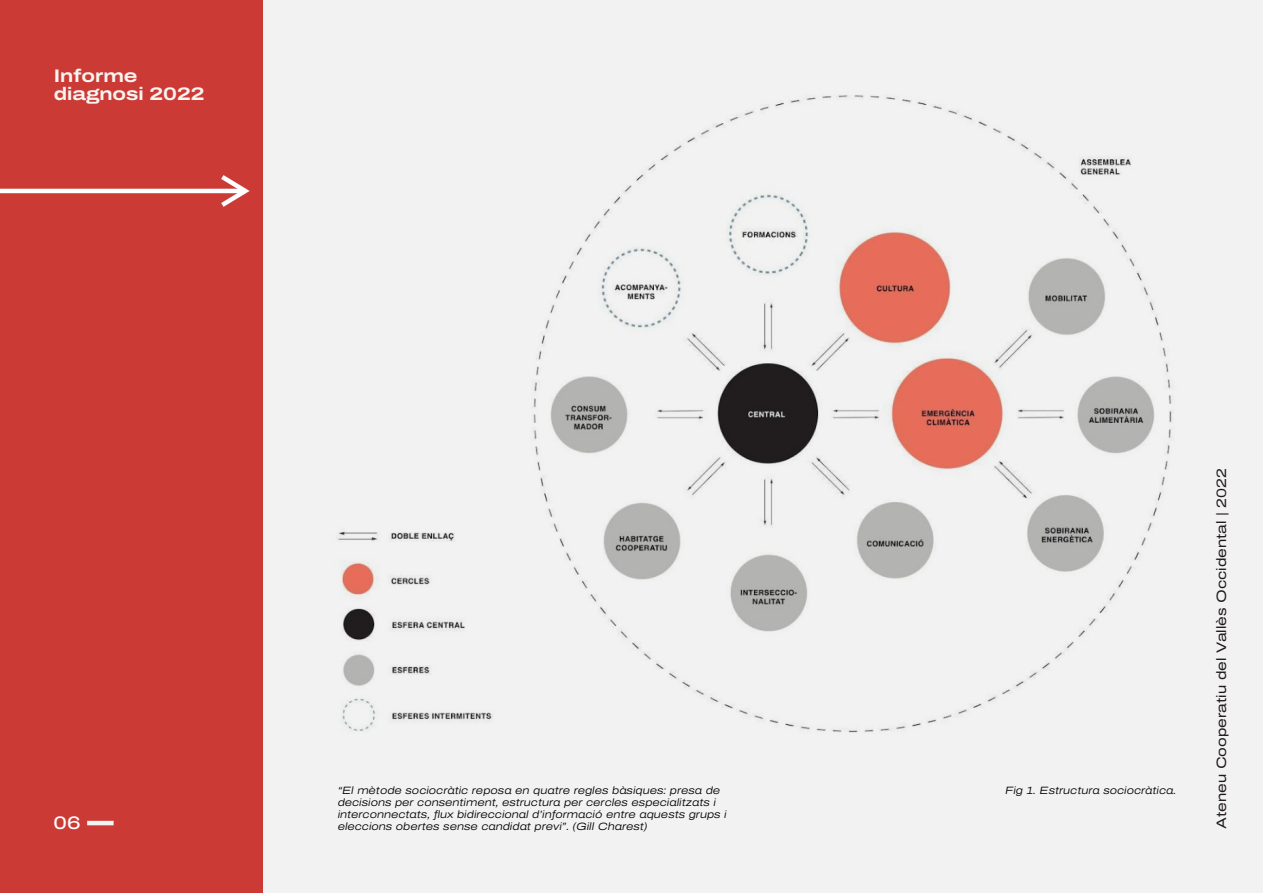
<style>
.page{position:relative;width:1263px;height:893px;background:#fff}
.page>*{position:absolute;margin:0;border:0;box-sizing:border-box;transform-origin:0 0}
.t1{font:700 18.15px/18px "Archivo Expanded";color:#f6f4f1}
.t2{font:500 18.15px "Archivo Expanded";color:#fff}
.t3{font:13.65px "Archivo Expanded";color:#1f191a}
.t4{font:italic 300 10.65px/12px "Archivo Expanded";color:#000}
</style>
<div class="page">
<div style="left:197px;top:0;width:1066px;height:893px;background:#f2f2f2"></div>
<div style="left:0;top:0;width:262px;height:893px;background:#cc3a36"></div>
<img style="left:338px;top:95px;width:834px;height:638px">
<hr style="left:0;top:189px;width:245px;height:4px;background:#fff">
<svg style="left:216px;top:175px;width:34px;height:32px"></svg>
<hr style="left:87px;top:821px;width:27px;height:4px;background:#f6f4f1">
<h1 class="t1" style="left:54px;top:67px;width:152px">Informe diagnosi 2022</h1>
<h1 class="t2" style="left:54px;top:809px;width:28px">06</h1>
<p class="t4" style="left:338px;top:784px;width:390px">“El mètode sociocràtic reposa en quatre regles bàsiques: presa de decisions per consentiment, estructura per cercles especialitzats i interconnectats, flux bidireccional d’informació entre aquests grups i eleccions obertes sense candidat previ”. (Gill Charest)</p>
<p class="t4" style="left:1005px;top:784px;width:173px">Fig 1. Estructura sociocràtica.</p>
<p class="t3" style="left:1211px;top:829px;width:362px;rotate:-90deg">Ateneu Cooperatiu del Vallès Occidental | 2022</p>
</div>
